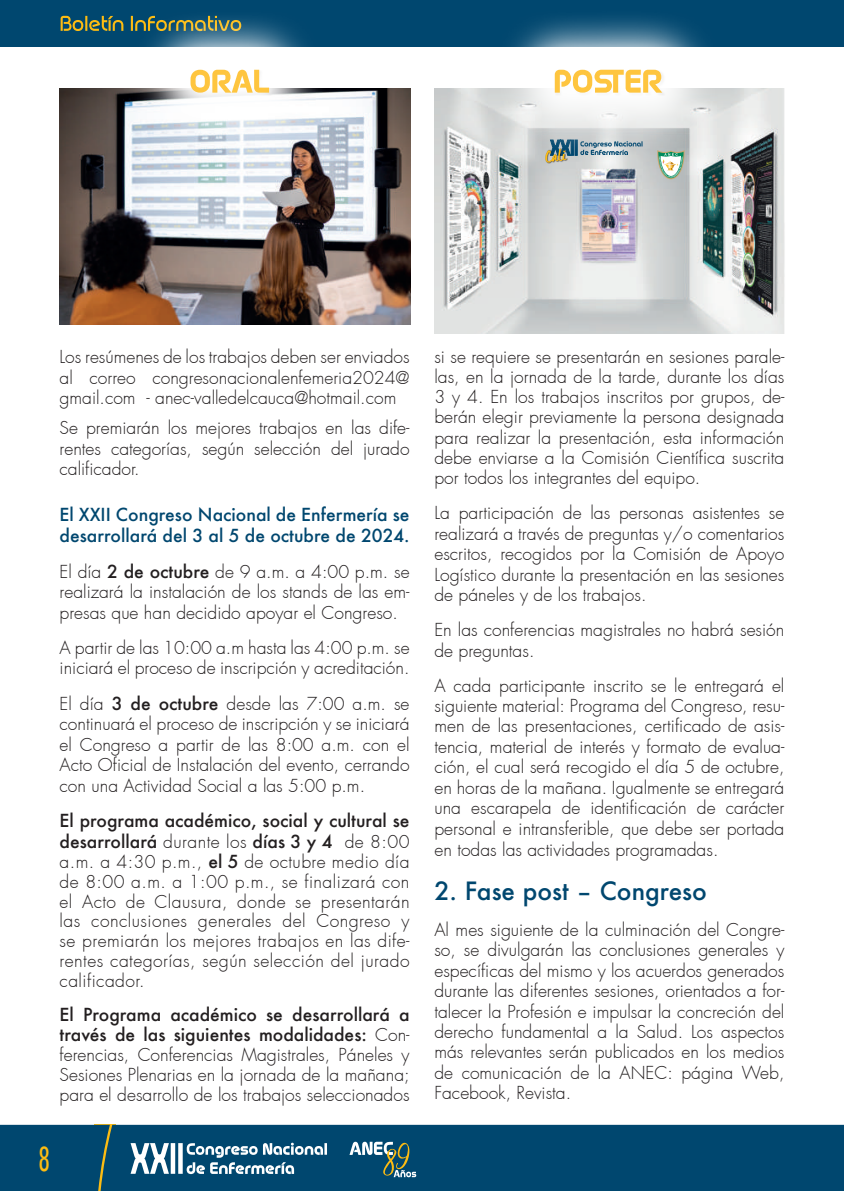
<style>
.page{position:relative;width:844px;height:1191px;background:#fff}
.page>*{position:absolute;margin:0;border:0;box-sizing:border-box;transform-origin:0 0}
.t1{font:condensed 35px "Univers LT Std";color:#fdbc12;scale:.7 1}
.t2{font:500 24.5px "Futura";color:#00476f}
.t3{font:300 17.5px/20.5px "Futura";color:#231f20;text-align:justify}
.t4{font:500 17.5px/21px "Futura";color:#00476f}
.s1{font-weight:500}
</style>
<div class="page">
<div style="left:0;top:0;width:843px;height:46px;background:#00476f"></div>
<div style="left:0;top:1124px;width:101px;height:67px;background:#00476f"></div>
<div style="left:101px;top:1124px;width:742px;height:67px;background:#00476f"></div>
<svg style="left:843px;top:1124px;width:1px;height:67px"></svg>
<svg style="left:130px;top:1142px;width:197px;height:32px"></svg>
<svg style="left:61px;top:16px;width:70px;height:15px"></svg>
<svg style="left:349px;top:1141px;width:67px;height:36px;background:#3f6f7f"></svg>
<img style="left:434px;top:88px;width:351px;height:246px">
<svg style="left:655px;top:153px;width:30px;height:27px"></svg>
<img style="left:60px;top:88px;width:350px;height:237px">
<svg style="left:131px;top:15px;width:197px;height:138px"></svg>
<svg style="left:190px;top:70px;width:79px;height:23px"></svg>
<svg style="left:494px;top:17px;width:227px;height:136px"></svg>
<svg style="left:554px;top:70px;width:108px;height:23px"></svg>
<div style="left:544px;top:149px;width:23px;height:15px;background:#c4c7c7"></div>
<svg style="left:545px;top:139px;width:97px;height:24px;background:#9fafb2"></svg>
<p class="t3" style="left:60px;top:347px;width:351px">Los resúmenes de los trabajos deben ser enviados al correo congresonacionalenfemeria2024@ gmail.com - anec-valledelcauca@hotmail.com</p>
<p class="t3" style="left:60px;top:418px;width:351px">Se premiarán los mejores trabajos en las dife&shy;rentes categorías, según selección del jurado calificador.</p>
<p class="t4" style="left:60px;top:504px;width:351px">El XXII Congreso Nacional de Enfermería se desarrollará del 3 al 5 de octubre de 2024.</p>
<p class="t3" style="left:60px;top:561px;width:351px">El día <span class="s1">2 de octubre</span> de 9 a.m. a 4:00 p.m. se realizará la instalación de los stands de las em&shy;presas que han decidido apoyar el Congreso.</p>
<p class="t3" style="left:60px;top:638px;width:351px">A partir de las 10:00 a.m hasta las 4:00 p.m. se iniciará el proceso de inscripción y acreditación.</p>
<p class="t3" style="left:60px;top:693px;width:351px">El día <span class="s1">3 de octubre</span> desde las 7:00 a.m. se continuará el proceso de inscripción y se iniciará el Congreso a partir de las 8:00 a.m. con el Acto Oficial de Instalación del evento, cerrando con una Actividad Social a las 5:00 p.m.</p>
<p class="t3" style="left:60px;top:811px;width:351px;line-height:19.9px"><span class="s1">El programa académico, social y cultural se desarrollará</span> durante los <span class="s1">días 3 y 4</span> de 8:00 a.m. a 4:30 p.m., <span class="s1">el 5</span> de octubre medio día de 8:00 a.m. a 1:00 p.m., se finalizará con el Acto de Clausura, donde se presentarán las conclusiones generales del Congreso y se premiarán los mejores trabajos en las dife&shy;rentes categorías, según selección del jurado calificador.</p>
<p class="t3" style="left:60px;top:1005px;width:351px;line-height:19.8px"><span class="s1">El Programa académico se desarrollará a través de las siguientes modalidades:</span> Con&shy;ferencias, Conferencias Magistrales, Páneles y Sesiones Plenarias en la jornada de la mañana; para el desarrollo de los trabajos seleccionados</p>
<h1 class="t1" style="left:39px;top:1136px;width:17px">8</h1>
<p class="t3" style="left:434px;top:347px;width:351px">si se requiere se presentarán en sesiones parale&shy;las, en la jornada de la tarde, durante los días 3 y 4. En los trabajos inscritos por grupos, de&shy;berán elegir previamente la persona designada para realizar la presentación, esta información debe enviarse a la Comisión Científica suscrita por todos los integrantes del equipo.</p>
<p class="t3" style="left:434px;top:503px;width:351px">La participación de las personas asistentes se realizará a través de preguntas y/o comentarios escritos, recogidos por la Comisión de Apoyo Logístico durante la presentación en las sesiones de páneles y de los trabajos.</p>
<p class="t3" style="left:434px;top:620px;width:351px">En las conferencias magistrales no habrá sesión de preguntas.</p>
<p class="t3" style="left:434px;top:675px;width:351px">A cada participante inscrito se le entregará el siguiente material: Programa del Congreso, resu&shy;men de las presentaciones, certificado de asis&shy;tencia, material de interés y formato de evalua&shy;ción, el cual será recogido el día 5 de octubre, en horas de la mañana. Igualmente se entregará una escarapela de identificación de carácter personal e intransferible, que debe ser portada en todas las actividades programadas.</p>
<h2 class="t2" style="left:434px;top:874px;width:274px">2. Fase post – Congreso</h2>
<p class="t3" style="left:434px;top:919px;width:351px">Al mes siguiente de la culminación del Congre&shy;so, se divulgarán las conclusiones generales y específicas del mismo y los acuerdos generados durante las diferentes sesiones, orientados a for&shy;talecer la Profesión e impulsar la concreción del derecho fundamental a la Salud. Los aspectos más relevantes serán publicados en los medios de comunicación de la ANEC: página Web, Facebook, Revista.</p>
</div>
